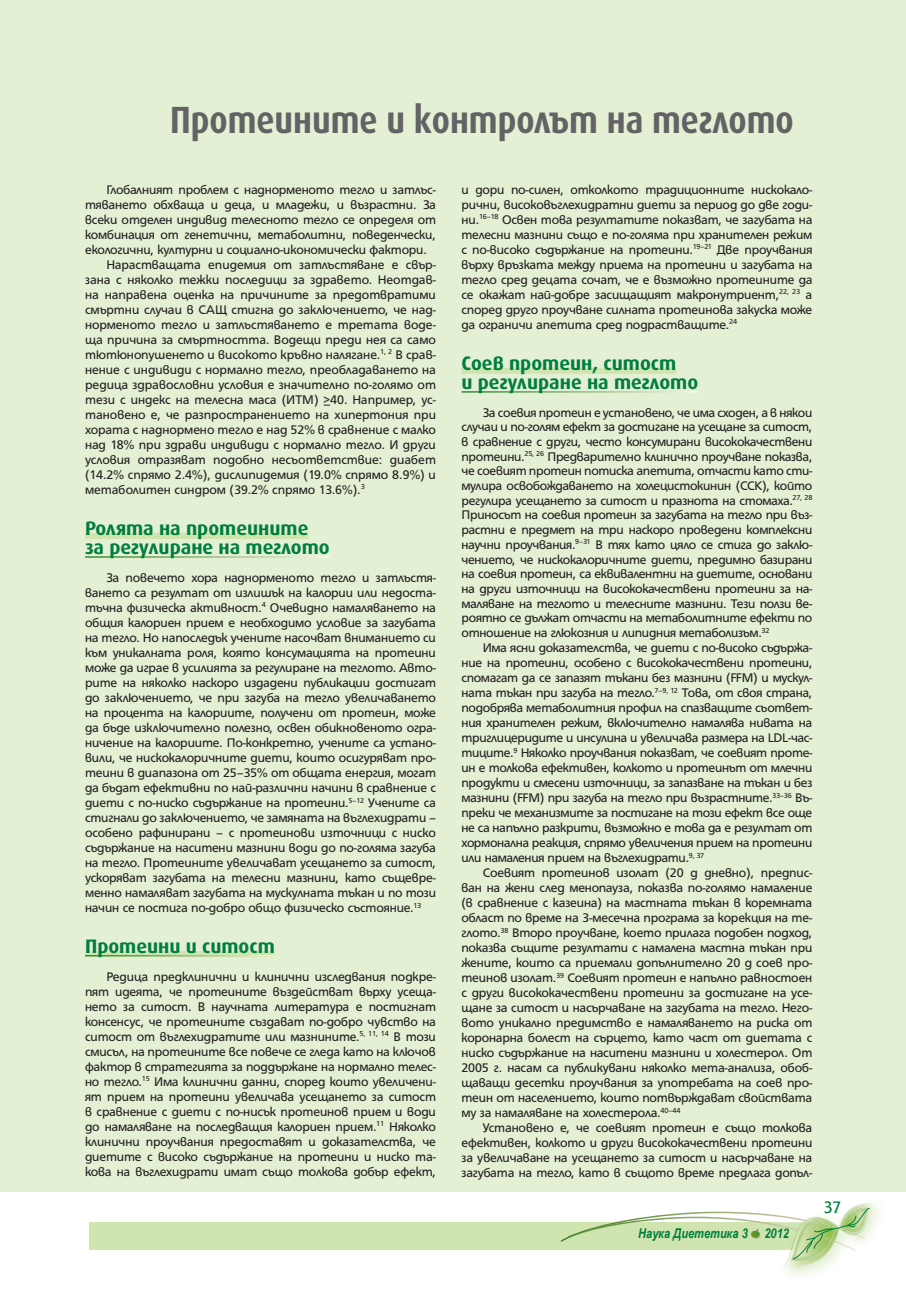
<style>
.page{position:relative;width:906px;height:1289px;background:#fff}
.page>*{position:absolute;margin:0;border:0;box-sizing:border-box;transform-origin:0 0}
.t1{font:700 37.95px "Hermes Bg";color:#636366;scale:.86 1}
.t2{font:700 19.5px/19.5px "Hermes Bg";color:#007e3d}
.t3{font:18px "Fresco Bg";color:#007e3d;scale:.9 1}
.t4{font:13.5px/15px "HS Grotesk Bg";letter-spacing:-.01em;color:#231f20;text-align:justify}
.t5{font:italic 700 13.5px "Arial Narrow";color:#007e3d}
</style>
<div class="page">
<div style="left:89px;top:1222px;width:727px;height:27px;background:#cfe4ae"></div>
<img style="left:783px;top:1259px;width:56px;height:8px">
<img style="left:852px;top:1203px;width:22px;height:32px">
<img style="left:789px;top:1260px;width:42px;height:1px">
<img style="left:789px;top:1259px;width:46px;height:1px">
<svg style="left:561px;top:1207px;width:309px;height:52px"></svg>
<div style="left:1px;top:0;width:905px;height:1191px;background:#e4f0d4"></div>
<div style="left:85px;top:533px;width:223px;height:6px;background:#cfe4ae"></div>
<hr style="left:85px;top:556px;width:245px;height:1px;background:#fff">
<div style="left:85px;top:951px;width:190px;height:6px;background:#cfe4ae"></div>
<hr style="left:85px;top:954px;width:190px;height:2px;background:#fff">
<div style="left:461px;top:368px;width:215px;height:6px;background:#cfe4ae"></div>
<hr style="left:461px;top:391px;width:237px;height:1px;background:#fff">
<h1 class="t1" style="left:170px;top:103px;width:726px">Протеините и контролът на теглото</h1>
<p class="t4" style="left:106px;top:183px;width:331px">Глобалният проблем с наднорменото тегло и затлъс-</p>
<p class="t4" style="left:85px;top:198px;width:352px">тяването обхваща и деца, и младежи, и възрастни. За</p>
<p class="t4" style="left:85px;top:213px;width:352px">всеки отделен индивид телесното тегло се определя от</p>
<p class="t4" style="left:85px;top:228px;width:352px">комбинация от генетични, метаболитни, поведенчески,</p>
<p class="t4" style="left:85px;top:243px;width:343px">екологични, културни и социално-икономически фактори.</p>
<p class="t4" style="left:106px;top:258px;width:331px">Нарастващата епидемия от затлъстяване е свър-</p>
<p class="t4" style="left:85px;top:273px;width:352px">зана с няколко тежки последици за здравето. Неотдав-</p>
<p class="t4" style="left:85px;top:288px;width:352px">на направена оценка на причините за предотвратими</p>
<p class="t4" style="left:85px;top:303px;width:352px">смъртни случаи в САЩ стигна до заключението, че над-</p>
<p class="t4" style="left:85px;top:318px;width:352px">норменото тегло и затлъстяването е третата воде-</p>
<p class="t4" style="left:85px;top:333px;width:352px">ща причина за смъртността. Водещи преди нея са само</p>
<p class="t4" style="left:85px;top:348px;width:352px">тютюнопушенето и високото кръвно налягане.<sup>1,</sup> <sup>2</sup> В срав-</p>
<p class="t4" style="left:85px;top:363px;width:352px">нение с индивиди с нормално тегло, преобладаването на</p>
<p class="t4" style="left:85px;top:378px;width:352px">редица здравословни условия е значително по-голямо от</p>
<p class="t4" style="left:85px;top:393px;width:352px">тези с индекс на телесна маса (ИТМ) &gt;40. Например, ус-</p>
<p class="t4" style="left:85px;top:408px;width:352px">тановено е, че разпространението на хипертония при</p>
<p class="t4" style="left:85px;top:423px;width:352px">хората с наднормено тегло е над 52% в сравнение с малко</p>
<p class="t4" style="left:85px;top:438px;width:352px">над 18% при здрави индивиди с нормално тегло. И други</p>
<p class="t4" style="left:85px;top:453px;width:352px">условия отразяват подобно несъответствие: диабет</p>
<p class="t4" style="left:85px;top:468px;width:352px">(14.2% спрямо 2.4%), дислипидемия (19.0% спрямо 8.9%) и</p>
<p class="t4" style="left:85px;top:483px;width:281px">метаболитен синдром (39.2% спрямо 13.6%).<sup>3</sup></p>
<h2 class="t2" style="left:85px;top:519px;width:246px">Ролята на протеините за регулиране на теглото</h2>
<p class="t4" style="left:85px;top:571px;width:352px;text-indent:21px">За повечето хора наднорменото тегло и затлъстя&shy;ването са резултат от излишък на калории или недоста&shy;тъчна физическа активност.<sup>4</sup> Очевидно намаляването на общия калориен прием е необходимо условие за загубата на тегло. Но напоследък учените насочват вниманието си към уникалната роля, която консумацията на протеини може да играе в усилията за регулиране на теглото. Авто&shy;рите на няколко наскоро издадени публикации достигат до заключението, че при загуба на тегло увеличаването на процента на калориите, получени от протеин, може да бъде изключително полезно, освен обикновеното огра&shy;ничение на калориите. По-конкретно, учените са устано&shy;вили, че нискокалоричните диети, които осигуряват про&shy;теини в диапазона от 25–35% от общата енергия, могат да бъдат ефективни по най-различни начини в сравнение с диети с по-ниско съдържание на протеини.<sup>5–12</sup> Учените са стигнали до заключението, че замяната на въглехидрати – особено рафинирани – с протеинови източници с ниско съдържание на наситени мазнини води до по-голяма загуба на тегло. Протеините увеличават усещането за ситост, ускоряват загубата на телесни мазнини, като същевре&shy;менно намаляват загубата на мускулната тъкан и по този начин се постига по-добро общо физическо състояние.<sup>13</sup></p>
<h2 class="t2" style="left:85px;top:937px;width:191px">Протеини и ситост</h2>
<p class="t4" style="left:85px;top:969px;width:352px;text-indent:21px">Редица предклинични и клинични изследвания подкре&shy;пят идеята, че протеините въздействат върху усеща&shy;нето за ситост. В научната литература е постигнат консенсус, че протеините създават по-добро чувство на ситост от въглехидратите или мазнините.<sup>5,</sup> <sup>11,</sup> <sup>14</sup> В този смисъл, на протеините все повече се гледа като на ключов фактор в стратегията за поддържане на нормално телес&shy;но тегло.<sup>15</sup> Има клинични данни, според които увеличени&shy;ят прием на протеини увеличава усещането за ситост в сравнение с диети с по-нисък протеинов прием и води до намаляване на последващия калориен прием.<sup>11</sup> Няколко клинични проучвания предоставят и доказателства, че диетите с високо съдържание на протеини и ниско та&shy;кова на въглехидрати имат също толкова добър ефект,</p>
<p class="t4" style="left:461px;top:183px;width:352px">и дори по-силен, отколкото традиционните нискокало&shy;рични, високовъглехидратни диети за период до две годи&shy;ни.<sup>16–18</sup> Освен това резултатите показват, че загубата на телесни мазнини също е по-голяма при хранителен режим с по-високо съдържание на протеини.<sup>19–21</sup> Две проучвания върху връзката между приема на протеини и загубата на тегло сред децата сочат, че е възможно протеините да се окажат най-добре засищащият макронутриент,<sup>22,</sup> <sup>23</sup> а според друго проучване силната протеинова закуска може да ограничи апетита сред подрастващите.<sup>24</sup></p>
<h2 class="t2" style="left:461px;top:354px;width:238px">Соев протеин, ситост<br>и регулиране на теглото</h2>
<p class="t4" style="left:461px;top:406px;width:352px;text-indent:21px">За соевия протеин е установено, че има сходен, а в някои случаи и по-голям ефект за достигане на усещане за ситост, в сравнение с други, често консумирани висококачествени протеини.<sup>25,</sup> <sup>26</sup> Предварително клинично проучване показва, че соевият протеин потиска апетита, отчасти като сти&shy;мулира освобождаването на холецистокинин (CCK), който регулира усещането за ситост и празнота на стомаха.<sup>27,</sup> <sup>28<br></sup>Приносът на соевия протеин за загубата на тегло при въз&shy;растни е предмет на три наскоро проведени комплексни научни проучвания.<sup>9–31</sup> В тях като цяло се стига до заклю&shy;чението, че нискокалоричните диети, предимно базирани на соевия протеин, са еквивалентни на диетите, основани на други източници на висококачествени протеини за на&shy;маляване на теглото и телесните мазнини. Тези ползи ве&shy;роятно се дължат отчасти на метаболитните ефекти по отношение на глюкозния и липидния метаболизъм.<sup>32</sup></p>
<p class="t4" style="left:461px;top:641px;width:352px;text-indent:21px">Има ясни доказателства, че диети с по-високо съдържа&shy;ние на протеини, особено с висококачествени протеини, спомагат да се запазят тъкани без мазнини (FFM) и мускул&shy;ната тъкан при загуба на тегло.<sup>7–9,</sup> <sup>12</sup> Това, от своя страна, подобрява метаболитния профил на спазващите съответ&shy;ния хранителен режим, включително намалява нивата на триглицеридите и инсулина и увеличава размера на LDL-час&shy;тиците.<sup>9</sup> Няколко проучвания показват, че соевият проте&shy;ин е толкова ефективен, колкото и протеинът от млечни продукти и смесени източници, за запазване на тъкан и без мазнини (FFM) при загуба на тегло при възрастните.<sup>33–36</sup> Въ&shy;преки че механизмите за постигане на този ефект все още не са напълно разкрити, възможно е това да е резултат от хормонална реакция, спрямо увеличения прием на протеини или намаления прием на въглехидрати.<sup>9,</sup> <sup>37</sup></p>
<p class="t4" style="left:461px;top:866px;width:352px;text-indent:21px">Соевият протеинов изолат (20 g дневно), предпис&shy;ван на жени след менопауза, показва по-голямо намаление (в сравнение с казеина) на мастната тъкан в коремната област по време на 3-месечна програма за корекция на те&shy;глото.<sup>38</sup> Второ проучване, което прилага подобен подход, показва същите резултати с намалена мастна тъкан при жените, които са приемали допълнително 20 g соев про&shy;теинов изолат.<sup>39</sup> Соевият протеин е напълно равностоен с други висококачествени протеини за достигане на усе&shy;щане за ситост и насърчаване на загубата на тегло. Него&shy;вото уникално предимство е намаляването на риска от коронарна болест на сърцето, като част от диетата с ниско съдържание на наситени мазнини и холестерол. От 2005 г. насам са публикувани няколко мета-анализа, обоб&shy;щаващи десетки проучвания за употребата на соев про&shy;теин от населението, които потвърждават свойствата му за намаляване на холестерола.<sup>40–44</sup></p>
<p class="t4" style="left:461px;top:1121px;width:352px;text-indent:21px">Установено е, че соевият протеин е също толкова ефективен, колкото и други висококачествени протеини за увеличаване на усещането за ситост и насърчаване на загубата на тегло, като в същото време предлага допъл-</p>
<p class="t5" style="left:638px;top:1225px;width:152px">Наука Диететика 3 2012</p>
<h3 class="t3" style="left:824px;top:1201px;width:20px">37</h3>
</div>
